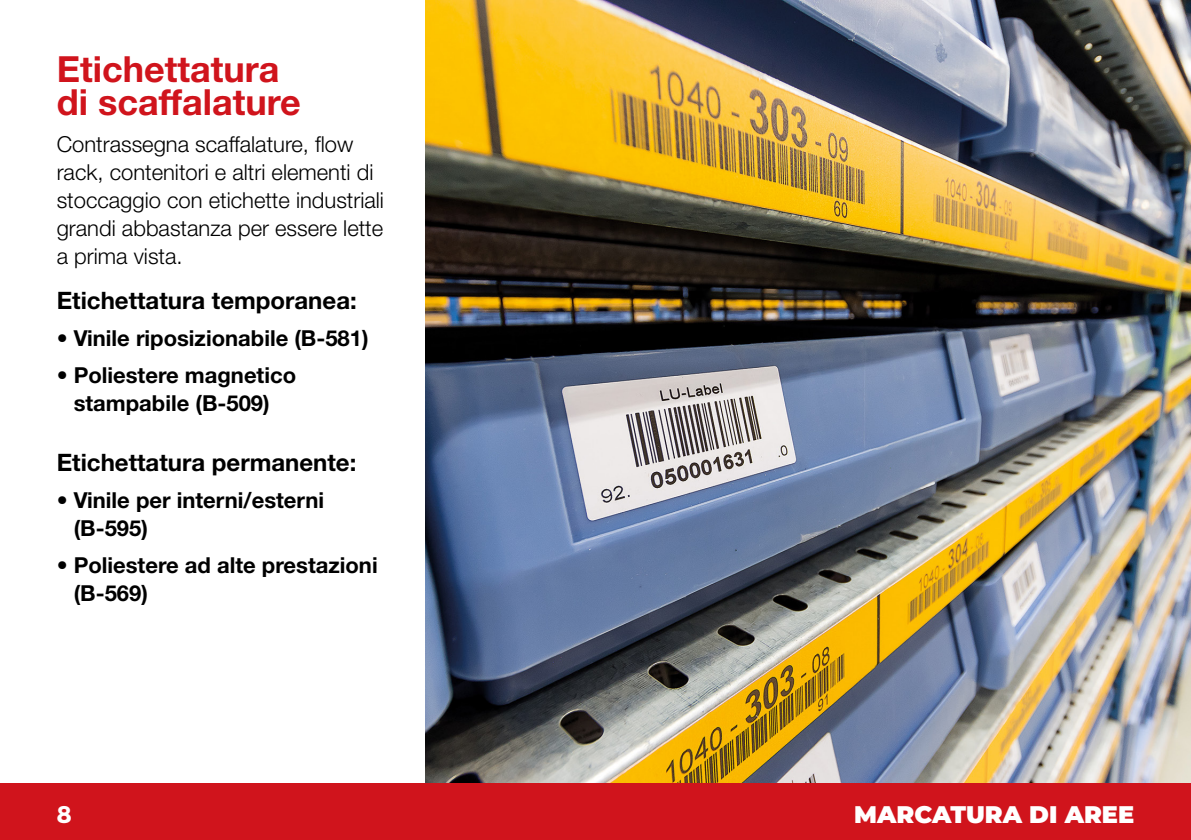
<style>
.page{position:relative;width:1191px;height:840px;background:#fff}
.page>*{position:absolute;margin:0;border:0;box-sizing:border-box;transform-origin:0 0}
.t1{font:700 36px/32px "Helvetica Neue LT Pro";color:#d0141c}
.t2{font:700 24px "Helvetica Neue LT Pro";color:#000}
.t3{font:900 24px "Montserrat";color:#fff}
.t4{font:700 24px "Montserrat";color:#fff}
.t5{font:300 22px/28px "Helvetica Neue LT Pro";color:#000}
.t6{font:700 22px/28px "Helvetica Neue LT Pro";color:#000}
</style>
<div class="page">
<img style="left:425px;top:0;width:766px;height:782px">
<div style="left:0;top:782px;width:1191px;height:57px;background:#d0141c"></div>
<h1 class="t1" style="left:57px;top:53px;width:245px">Etichettatura di scaffalature</h1>
<p class="t5" style="left:57px;top:129px;width:329px">Contrassegna scaffalature, flow rack, contenitori e altri elementi di stoccaggio con etichette industriali grandi abbastanza per essere lette a prima vista.</p>
<p class="t2" style="left:57px;top:285px;width:301px">Etichettatura temporanea:</p>
<p class="t6" style="left:57px;top:323px;width:313px">• Vinile riposizionabile (B-581)</p>
<p class="t6" style="left:57px;top:360px;width:241px;text-align:center">• Poliestere magnetico stampabile (B-509)</p>
<p class="t2" style="left:57px;top:446px;width:301px">Etichettatura permanente:</p>
<p class="t6" style="left:74px;top:485px;width:252px;text-indent:-17px">• Vinile per interni/esterni (B-595)</p>
<p class="t6" style="left:74px;top:550px;width:305px;text-indent:-17px">• Poliestere ad alte prestazioni (B-569)</p>
<p class="t4" style="left:57px;top:799px;width:16px">8</p>
<p class="t3" style="left:854px;top:796px;width:281px">MARCATURA DI AREE</p>
</div>
